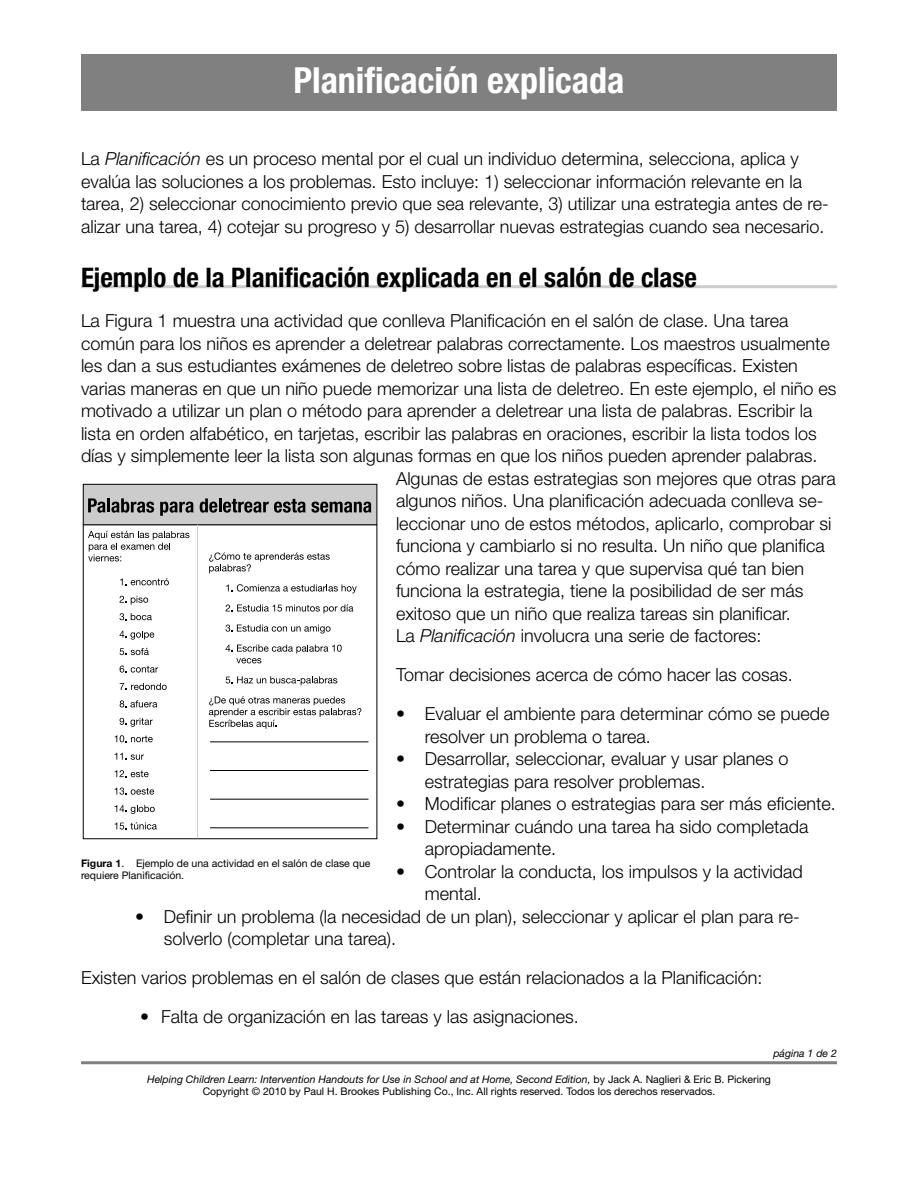
<style>
.page{position:relative;width:918px;height:1188px;background:#fff}
.page>*{position:absolute;margin:0;border:0;box-sizing:border-box;transform-origin:0 0}
.t1{font:700 condensed 36px "Helvetica Neue";color:#fff}
.t2{font:700 condensed 27px "Helvetica Neue";color:#000}
.t3{font:300 18px/22.5px "Helvetica Neue";color:#000}
.t4{font:10.5px/12px "Helvetica Neue";color:#000;text-align:center}
.t5{font:italic 10.5px "Helvetica Neue";color:#000}
.s1{font-style:italic}
.s2{font-weight:700}
</style>
<div class="page">
<div style="left:81px;top:54px;width:756px;height:57px;background:#808080"></div>
<hr style="left:81px;top:1061px;width:756px;height:3px;background:#808080">
<hr style="left:81px;top:285px;width:756px;height:3px;background:#ccc">
<svg style="left:82px;top:484px;width:296px;height:356px"></svg>
<h1 class="t1" style="left:293px;top:67px;width:333px">Planificación explicada</h1>
<p class="t3" style="left:81px;top:149px;width:749px">La <span class="s1">Planificación</span> es un proceso mental por el cual un individuo determina, selecciona, aplica y evalúa las soluciones a los problemas. Esto incluye: 1) seleccionar información relevante en la tarea, 2) seleccionar conocimiento previo que sea relevante, 3) utilizar una estrategia antes de re&shy;alizar una tarea, 4) cotejar su progreso y 5) desarrollar nuevas estrategias cuando sea necesario.</p>
<h2 class="t2" style="left:81px;top:267px;width:617px">Ejemplo de la Planificación explicada en el salón de clase</h2>
<p class="t3" style="left:81px;top:311px;width:709px">La Figura 1 muestra una actividad que conlleva Planificación en el salón de clase. Una tarea</p>
<p class="t3" style="left:81px;top:334px;width:750px">común para los niños es aprender a deletrear palabras correctamente. Los maestros usualmente</p>
<p class="t3" style="left:81px;top:356px;width:718px">les dan a sus estudiantes exámenes de deletreo sobre listas de palabras específicas. Existen</p>
<p class="t3" style="left:81px;top:379px;width:757px">varias maneras en que un niño puede memorizar una lista de deletreo. En este ejemplo, el niño es</p>
<p class="t3" style="left:81px;top:401px;width:733px">motivado a utilizar un plan o método para aprender a deletrear una lista de palabras. Escribir la</p>
<p class="t3" style="left:81px;top:424px;width:737px">lista en orden alfabético, en tarjetas, escribir las palabras en oraciones, escribir la lista todos los</p>
<p class="t3" style="left:81px;top:446px;width:738px">días y simplemente leer la lista son algunas formas en que los niños pueden aprender palabras.</p>
<p class="t3" style="left:396px;top:469px;width:441px">Algunas de estas estrategias son mejores que otras para</p>
<p class="t3" style="left:396px;top:491px;width:429px">algunos niños. Una planificación adecuada conlleva se-</p>
<p class="t3" style="left:396px;top:514px;width:437px">leccionar uno de estos métodos, aplicarlo, comprobar si</p>
<p class="t3" style="left:396px;top:536px;width:430px">funciona y cambiarlo si no resulta. Un niño que planifica</p>
<p class="t3" style="left:396px;top:559px;width:410px">cómo realizar una tarea y que supervisa qué tan bien</p>
<p class="t3" style="left:396px;top:581px;width:409px">funciona la estrategia, tiene la posibilidad de ser más</p>
<p class="t3" style="left:396px;top:604px;width:396px">exitoso que un niño que realiza tareas sin planificar.</p>
<p class="t3" style="left:396px;top:626px;width:367px">La <span class="s1">Planificación</span> involucra una serie de factores:</p>
<p class="t3" style="left:396px;top:665px;width:398px">Tomar decisiones acerca de cómo hacer las cosas.</p>
<p class="t3" style="left:425px;top:704px;width:406px;text-indent:-29px">• Evaluar el ambiente para determinar cómo se puede resolver un problema o tarea.</p>
<p class="t3" style="left:425px;top:749px;width:365px;text-indent:-29px">• Desarrollar, seleccionar, evaluar y usar planes o estrategias para resolver problemas.</p>
<p class="t3" style="left:396px;top:794px;width:441px">• Modificar planes o estrategias para ser más eficiente.</p>
<p class="t3" style="left:425px;top:817px;width:385px;text-indent:-29px">• Determinar cuándo una tarea ha sido completada apropiadamente.</p>
<p class="t3" style="left:425px;top:862px;width:379px;text-indent:-29px">• Controlar la conducta, los impulsos y la actividad mental.</p>
<p class="t3" style="left:164px;top:907px;width:638px;text-indent:-29px">• Definir un problema (la necesidad de un plan), seleccionar y aplicar el plan para re&shy;solverlo (completar una tarea).</p>
<p class="t3" style="left:81px;top:968px;width:683px">Existen varios problemas en el salón de clases que están relacionados a la Planificación:</p>
<p class="t3" style="left:140px;top:1007px;width:440px">• Falta de organización en las tareas y las asignaciones.</p>
<p class="t4" style="left:81px;top:858px;width:291px;text-align:left"><span class="s2">Figura 1</span>. Ejemplo de una actividad en el salón de clase que requiere Planificación.</p>
<p class="t5" style="left:773px;top:1049px;width:65px">página 1 de 2</p>
<p class="t4" style="left:147px;top:1074px;width:625px"><span class="s1">Helping Children Learn: Intervention Handouts for Use in School and at Home, Second Edition,</span> by Jack A. Naglieri &amp; Eric B. Pickering<br>Copyright © 2010 by Paul H. Brookes Publishing Co., Inc. All rights reserved. Todos los derechos reservados.</p>
</div>
